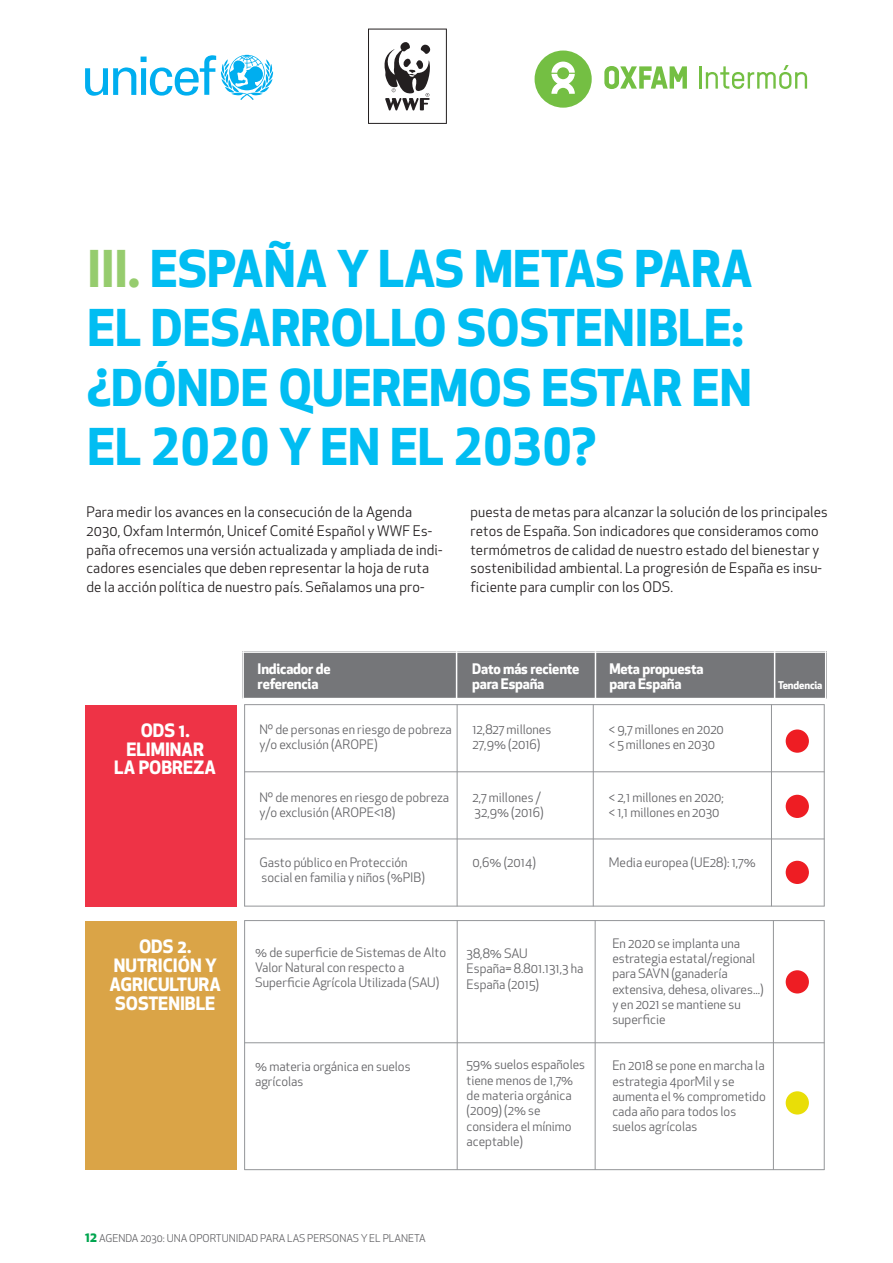
<style>
.page{position:relative;width:893px;height:1263px;background:#fff}
.page>*{position:absolute;margin:0;border:0;box-sizing:border-box;transform-origin:0 0}
.t1{font:700 49.5px/59.4px "Apex New";color:#01bdf2}
.t2{font:700 18px/18.8px "Apex New";color:#fff;text-align:center}
.t3{font:14.25px/18.8px "Apex New";letter-spacing:.01em;color:#231f20}
.t4{font:700 14.25px "Apex New";letter-spacing:-.015em;color:#fff}
.t5{font:12.75px/15.3px "Apex New";color:#636366}
.t6{font:10.5px "Apex New";color:#636366}
.t7{font:700 10.5px "Apex New";letter-spacing:-.015em;color:#fff}
.s1{color:#96cc6e}
.s2{font-weight:700;font-size:13.5px;color:#00a54f}
</style>
<div class="page">
<svg style="left:85px;top:55px;width:188px;height:45px"></svg>
<hr style="left:700px;top:66px;width:2px;height:23px;background:#74bf43">
<svg style="left:706px;top:65px;width:101px;height:24px"></svg>
<svg style="left:535px;top:51px;width:57px;height:57px"></svg>
<svg style="left:604px;top:66px;width:83px;height:23px"></svg>
<svg style="left:368px;top:28px;width:79px;height:1px"></svg>
<svg style="left:368px;top:29px;width:79px;height:95px"></svg>
<hr style="left:244px;top:704px;width:1px;height:202px;background:#939598">
<hr style="left:457px;top:704px;width:1px;height:202px;background:#939598">
<hr style="left:593px;top:704px;width:1px;height:202px;background:#939598">
<hr style="left:771px;top:704px;width:1px;height:202px;background:#939598">
<hr style="left:824px;top:704px;width:1px;height:202px;background:#939598">
<hr style="left:244px;top:704px;width:580px;height:1px;background:#939598">
<hr style="left:244px;top:771px;width:580px;height:1px;background:#939598">
<hr style="left:244px;top:839px;width:580px;height:1px;background:#939598">
<hr style="left:244px;top:906px;width:580px;height:1px;background:#939598">
<div style="left:242px;top:651px;width:215px;height:48px;background:#757679"></div>
<div style="left:457px;top:651px;width:138px;height:48px;background:#757679"></div>
<div style="left:595px;top:651px;width:180px;height:48px;background:#757679"></div>
<div style="left:775px;top:651px;width:51px;height:48px;background:#757679"></div>
<hr style="left:242px;top:651px;width:2px;height:48px;background:#fff">
<hr style="left:456px;top:651px;width:1px;height:48px;background:#fff">
<hr style="left:595px;top:651px;width:1px;height:48px;background:#fff">
<hr style="left:774px;top:651px;width:1px;height:48px;background:#fff">
<hr style="left:825px;top:651px;width:1px;height:48px;background:#fff">
<hr style="left:242px;top:651px;width:584px;height:2px;background:#fff">
<hr style="left:242px;top:698px;width:584px;height:1px;background:#fff">
<div style="left:786px;top:729px;width:23px;height:24px;background:#ee1d23;border-radius:50%"></div>
<div style="left:786px;top:795px;width:23px;height:23px;background:#ee1d23;border-radius:50%"></div>
<div style="left:786px;top:861px;width:23px;height:23px;background:#ee1d23;border-radius:50%"></div>
<div style="left:85px;top:705px;width:152px;height:202px;background:#ee3346"></div>
<hr style="left:244px;top:920px;width:1px;height:250px;background:#939598">
<hr style="left:457px;top:920px;width:1px;height:250px;background:#939598">
<hr style="left:595px;top:920px;width:1px;height:250px;background:#939598">
<hr style="left:773px;top:920px;width:1px;height:250px;background:#939598">
<hr style="left:824px;top:920px;width:1px;height:250px;background:#939598">
<hr style="left:244px;top:920px;width:580px;height:1px;background:#939598">
<hr style="left:244px;top:1042px;width:580px;height:1px;background:#939598">
<hr style="left:244px;top:1169px;width:580px;height:1px;background:#939598">
<div style="left:786px;top:970px;width:23px;height:23px;background:#ee1d23;border-radius:50%"></div>
<div style="left:786px;top:1091px;width:23px;height:23px;background:#e9de07;border-radius:50%"></div>
<div style="left:85px;top:921px;width:152px;height:249px;background:#daa447"></div>
<h1 class="t1" style="left:88px;top:245px;width:667px"><span class="s1">III.</span> ESPAÑA Y LAS METAS PARA<br>EL DESARROLLO SOSTENIBLE: ¿DÓNDE QUEREMOS ESTAR EN<br>EL 2020 Y EN EL 2030?</h1>
<p class="t3" style="left:87px;top:504px;width:357px">Para medir los avances en la consecución de la Agenda 2030, Oxfam Intermón, Unicef Comité Español y WWF Es&shy;paña ofrecemos una versión actualizada y ampliada de indi&shy;cadores esenciales que deben representar la hoja de ruta de la acción política de nuestro país. Señalamos una pro-</p>
<p class="t3" style="left:470px;top:504px;width:359px">puesta de metas para alcanzar la solución de los principales retos de España. Son indicadores que consideramos como termómetros de calidad de nuestro estado del bienestar y sostenibilidad ambiental. La progresión de España es insu&shy;ficiente para cumplir con los ODS.</p>
<h2 class="t2" style="left:114px;top:723px;width:103px">ODS 1.<br>ELIMINAR<br>LA POBREZA</h2>
<h2 class="t2" style="left:109px;top:939px;width:113px">ODS 2.<br>NUTRICIÓN Y<br>AGRICULTURA<br>SOSTENIBLE</h2>
<p class="t4" style="left:258px;top:663px;width:74px">Indicador de</p>
<p class="t4" style="left:472px;top:663px;width:109px">Dato más reciente</p>
<p class="t4" style="left:609px;top:663px;width:96px">Meta propuesta</p>
<p class="t4" style="left:258px;top:678px;width:62px">referencia</p>
<p class="t4" style="left:472px;top:678px;width:74px">para España</p>
<p class="t4" style="left:609px;top:678px;width:74px">para España</p>
<p class="t7" style="left:778px;top:681px;width:46px">Tendencia</p>
<p class="t5" style="left:259px;top:723px;width:194px">Nº de personas en riesgo de pobreza</p>
<p class="t5" style="left:472px;top:723px;width:80px">12,827 millones</p>
<p class="t5" style="left:609px;top:723px;width:117px">&lt; 9,7 millones en 2020</p>
<p class="t5" style="left:259px;top:738px;width:120px">y/o exclusión (AROPE)</p>
<p class="t5" style="left:472px;top:738px;width:70px">27,9% (2016)</p>
<p class="t5" style="left:609px;top:738px;width:108px">&lt; 5 millones en 2030</p>
<p class="t5" style="left:259px;top:791px;width:191px">Nº de menores en riesgo de pobreza</p>
<p class="t5" style="left:472px;top:791px;width:70px">2,7 millones /</p>
<p class="t5" style="left:609px;top:791px;width:117px">&lt; 2,1 millones en 2020;</p>
<p class="t5" style="left:259px;top:806px;width:137px">y/o exclusión (AROPE&lt;18)</p>
<p class="t5" style="left:475px;top:806px;width:71px">32,9% (2016)</p>
<p class="t5" style="left:609px;top:806px;width:112px">&lt; 1,1 millones en 2030</p>
<p class="t5" style="left:259px;top:856px;width:150px">Gasto público en Protección</p>
<p class="t5" style="left:472px;top:856px;width:65px">0,6% (2014)</p>
<p class="t5" style="left:609px;top:856px;width:148px">Media europea (UE28): 1,7%</p>
<p class="t5" style="left:262px;top:871px;width:165px">social en familia y niños (%PIB)</p>
<p class="t5" style="left:255px;top:946px;width:192px">% de superficie de Sistemas de Alto<br>Valor Natural con respecto a<br>Superficie Agrícola Utilizada (SAU)</p>
<p class="t5" style="left:467px;top:947px;width:118px">38,8% SAU<br>España= 8.801.131,3 ha<br>España (2015)</p>
<p class="t5" style="left:255px;top:1060px;width:157px">% materia orgánica en suelos agrícolas</p>
<p class="t5" style="left:467px;top:1058px;width:120px">59% suelos españoles tiene menos de 1,7% de materia orgánica (2009) (2% se considera el mínimo aceptable)</p>
<p class="t5" style="left:612px;top:937px;width:153px">En 2020 se implanta una estrategia estatal/regional para SAVN (ganadería extensiva, dehesa, olivares...) y en 2021 se mantiene su superficie</p>
<p class="t5" style="left:612px;top:1059px;width:155px">En 2018 se pone en marcha la estrategia 4porMil y se aumenta el % comprometido cada año para todos los suelos agrícolas</p>
<p class="t6" style="left:85px;top:1234px;width:342px"><span class="s2">12</span> AGENDA 2030: UNA OPORTUNIDAD PARA LAS PERSONAS YEL PLANETA</p>
</div>
